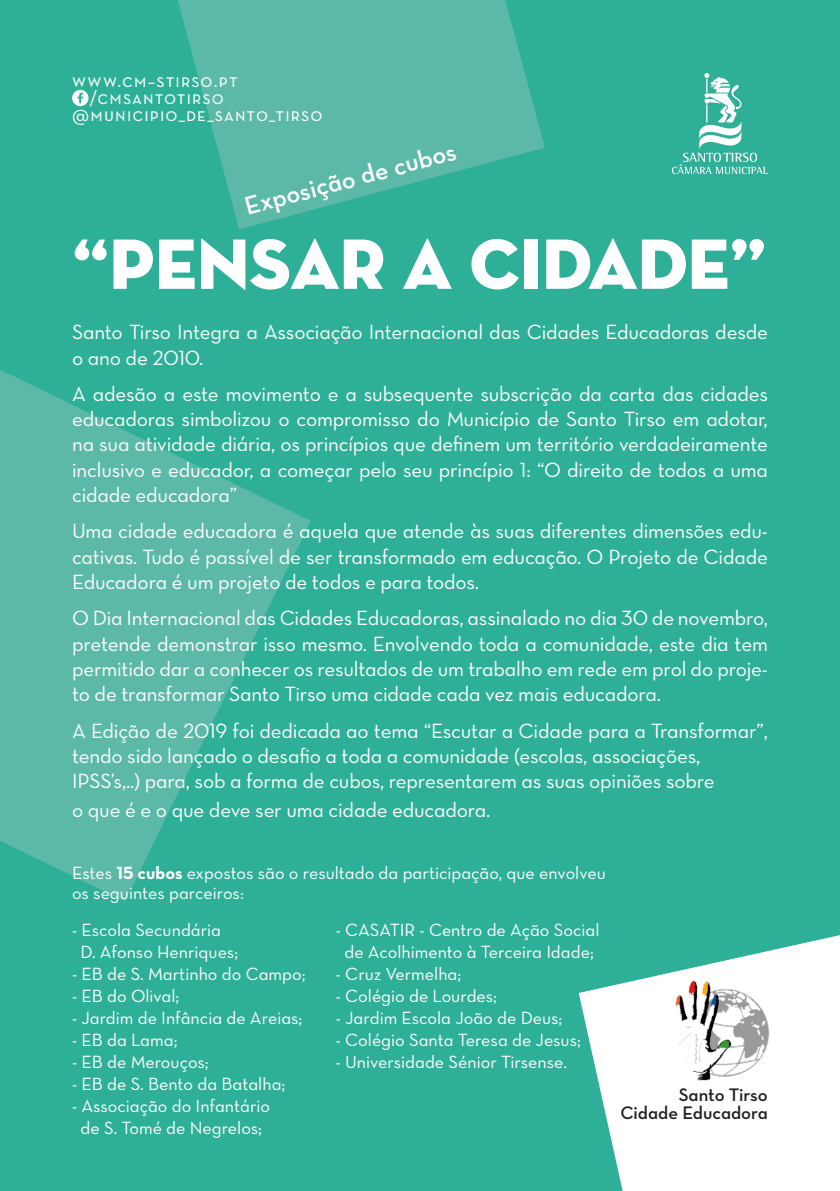
<style>
.page{position:relative;width:840px;height:1191px;background:#fff}
.page>*{position:absolute;margin:0;border:0;box-sizing:border-box;transform-origin:0 0}
.t1{font:72.4px "Neutra Disp Titling";color:#fff}
.t2{font:26px "Neutra Text Demi Alt";color:#fff}
.t3{font:21px/25.2px "Neutra Text Book Alt";letter-spacing:-.01em;color:#fff;text-align:justify}
.t4{font:19.2px "Neutra Text Book SC";letter-spacing:.055em;color:#fff}
.t5{font:18.4px "Neutra Text Demi Alt";color:#231f20}
.t6{font:18px "Neutra Text Book Alt";color:#fff}
.s1{font-family:"Neutra Text Bold Alt"}
</style>
<div class="page">
<div style="left:0;top:0;width:839px;height:1191px;background:#2db097"></div>
<svg style="left:0;top:370px;width:310px;height:531px;fill:#5cb9a8"></svg>
<svg style="left:578px;top:935px;width:261px;height:256px;fill:#fff"></svg>
<svg style="left:178px;top:0;width:366px;height:229px;fill:#5cb9a8"></svg>
<svg style="left:672px;top:73px;width:95px;height:101px"></svg>
<svg style="left:72px;top:90px;width:16px;height:16px"></svg>
<img style="left:673px;top:975px;width:98px;height:109px">
<p class="t4" style="left:72px;top:68px;width:167px">www.cm–stirso.pt</p>
<p class="t4" style="left:89px;top:86px;width:136px">/cmsantotirso</p>
<p class="t4" style="left:72px;top:103px;width:252px">@municipio–de–santo–tirso</p>
<p class="t2" style="left:241px;top:191px;width:219px;rotate:-15deg">Exposição de cubos</p>
<p class="t1" style="left:72px;top:219px;width:695px">“PENSAR A CIDADE”</p>
<p class="t3" style="left:72px;top:319px;width:697px">Santo Tirso Integra a Associação Internacional das Cidades Educadoras desde o ano de 2010.</p>
<p class="t3" style="left:72px;top:381px;width:697px">A adesão a este movimento e a subsequente subscrição da carta das cidades educadoras simbolizou o compromisso do Município de Santo Tirso em adotar, na sua atividade diária, os princípios que definem um território verdadeiramente inclusivo e educador, a começar pelo seu princípio 1: “O direito de todos a uma cidade educadora”</p>
<p class="t3" style="left:72px;top:518px;width:697px">Uma cidade educadora é aquela que atende às suas diferentes dimensões edu&shy;cativas. Tudo é passível de ser transformado em educação. O Projeto de Cidade Educadora é um projeto de todos e para todos.</p>
<p class="t3" style="left:72px;top:605px;width:697px">O Dia Internacional das Cidades Educadoras, assinalado no dia 30 de novembro, pretende demonstrar isso mesmo. Envolvendo toda a comunidade, este dia tem permitido dar a conhecer os resultados de um trabalho em rede em prol do proje&shy;to de transformar Santo Tirso uma cidade cada vez mais educadora.</p>
<p class="t3" style="left:72px;top:717px;width:697px">A Edição de 2019 foi dedicada ao tema “Escutar a Cidade para a Transformar”, tendo sido lançado o desafio a toda a comunidade (escolas, associações,</p>
<p class="t3" style="left:72px;top:768px;width:643px">IPSS’s,..) para, sob a forma de cubos, representarem as suas opiniões sobre</p>
<p class="t3" style="left:72px;top:796px;width:419px">o que é e o que deve ser uma cidade educadora.</p>
<p class="t6" style="left:72px;top:862px;width:535px">Estes <span class="s1">15 cubos</span> expostos são o resultado da participação, que envolveu</p>
<p class="t6" style="left:72px;top:882px;width:173px">os seguintes parceiros:</p>
<p class="t6" style="left:72px;top:919px;width:150px">- Escola Secundária</p>
<p class="t6" style="left:81px;top:941px;width:159px">D. Afonso Henriques;</p>
<p class="t6" style="left:72px;top:963px;width:235px">- EB de S. Martinho do Campo;</p>
<p class="t6" style="left:72px;top:985px;width:109px">- EB do Olival;</p>
<p class="t6" style="left:72px;top:1007px;width:232px">- Jardim de Infância de Areias;</p>
<p class="t6" style="left:72px;top:1029px;width:107px">- EB da Lama;</p>
<p class="t6" style="left:72px;top:1051px;width:138px">- EB de Merouços;</p>
<p class="t6" style="left:72px;top:1073px;width:215px">- EB de S. Bento da Batalha;</p>
<p class="t6" style="left:72px;top:1095px;width:199px">- Associação do Infantário</p>
<p class="t6" style="left:81px;top:1117px;width:183px">de S. Tomé de Negrelos;</p>
<p class="t6" style="left:335px;top:919px;width:265px">- CASATIR - Centro de Ação Social</p>
<p class="t6" style="left:344px;top:941px;width:251px">de Acolhimento à Terceira Idade;</p>
<p class="t6" style="left:335px;top:963px;width:127px">- Cruz Vermelha;</p>
<p class="t6" style="left:335px;top:985px;width:163px">- Colégio de Lourdes;</p>
<p class="t6" style="left:335px;top:1007px;width:228px">- Jardim Escola João de Deus;</p>
<p class="t6" style="left:335px;top:1029px;width:246px">- Colégio Santa Teresa de Jesus;</p>
<p class="t6" style="left:335px;top:1051px;width:232px">- Universidade Sénior Tirsense.</p>
<p class="t5" style="left:678px;top:1083px;width:91px">Santo Tirso</p>
<p class="t5" style="left:620px;top:1101px;width:149px">Cidade Educadora</p>
</div>
